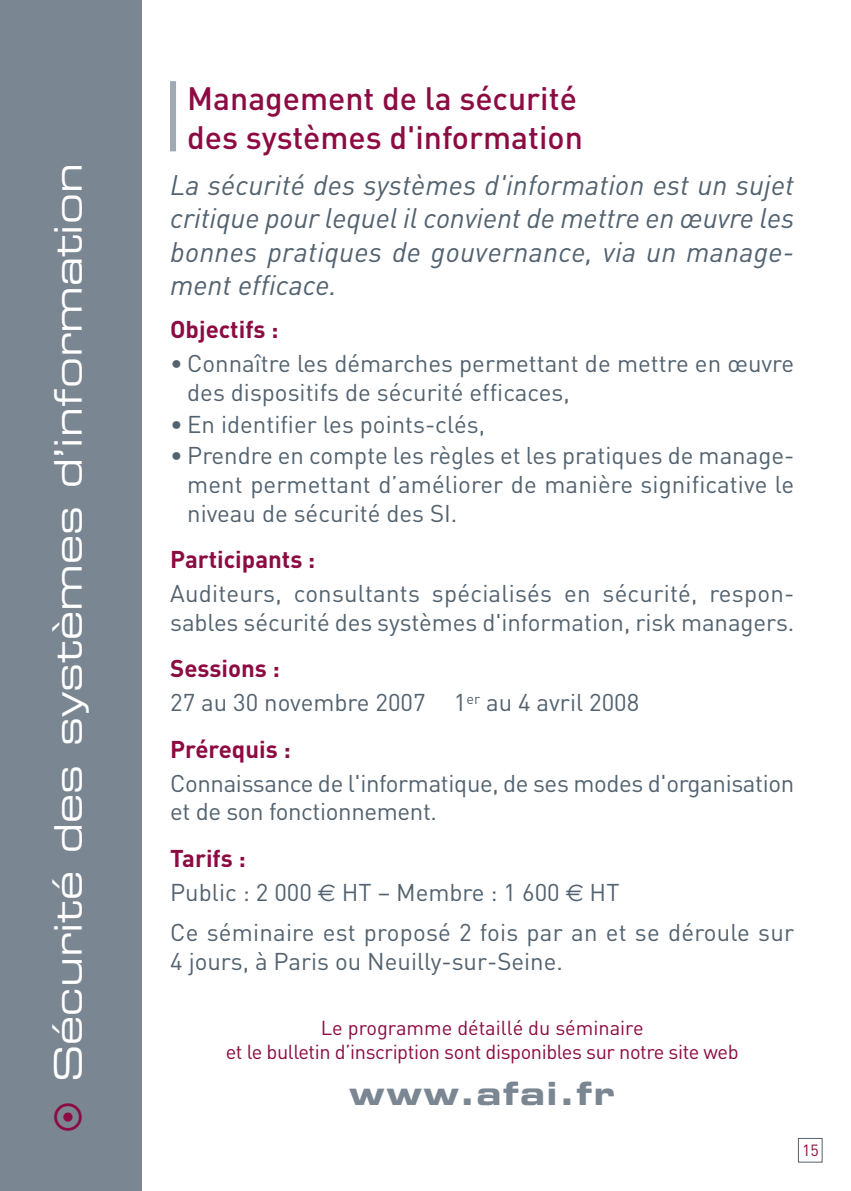
<style>
.page{position:relative;width:851px;height:1191px;background:#fff}
.page>*{position:absolute;margin:0;border:0;box-sizing:border-box;transform-origin:0 0}
.t1{font:38px "Eurostile Extended Two";color:#fff}
.t2{font:500 32px/38.4px "DIN";color:#8c0b42}
.t3{font:32px "Eurostile Bold Extended Two";letter-spacing:.05em;color:#7a8692}
.t4{font:italic 28px/33.6px "DIN";letter-spacing:.01em;color:#52626f;text-align:justify}
.t5{font:24px/28.8px "DIN";color:#52626f}
.t6{font:700 24px "DIN";color:#8c0b42}
.t7{font:20px/24px "DIN";letter-spacing:-.02em;color:#8c0b42;text-align:center}
.t8{font:16px "DIN";color:#8c0b42}
.s1{font-weight:700;color:#8c0b42}
.s2{font-family:"Euro Sans"}
</style>
<div class="page">
<div style="left:797px;top:1138px;width:25px;height:24px;border:1px solid #52626f"></div>
<div style="left:0;top:0;width:142px;height:1191px;background:#7a8692"></div>
<div style="left:170px;top:81px;width:6px;height:70px;background:#a1a9b4"></div>
<h1 class="t1" style="left:54px;top:1082px;width:920px;rotate:-90deg">Sécurité des systèmes d’information</h1>
<h2 class="t2" style="left:187px;top:83px;width:397px">Management de la sécurité des systèmes d'information</h2>
<p class="t4" style="left:170px;top:171px;width:625px">La sécurité des systèmes d'information est un sujet critique pour lequel il convient de mettre en œuvre les bonnes pratiques de gouvernance, via un manage&shy;ment efficace.</p>
<p class="t6" style="left:170px;top:321px;width:110px">Objectifs :</p>
<p class="t5" style="left:187px;top:352px;width:608px;text-indent:-17px">• Connaître les démarches permettant de mettre en œuvre des dispositifs de sécurité efficaces,</p>
<p class="t5" style="left:170px;top:412px;width:316px">• En identifier les points-clés,</p>
<p class="t5" style="left:187px;top:444px;width:608px;text-align:justify;text-indent:-17px">• Prendre en compte les règles et les pratiques de manage&shy;ment permettant d’améliorer de manière significative le niveau de sécurité des SI.</p>
<p class="t6" style="left:170px;top:551px;width:147px">Participants :</p>
<p class="t5" style="left:170px;top:582px;width:625px">Auditeurs, consultants spécialisés en sécurité, respon - sables sécurité des systèmes d'information, risk managers.</p>
<p class="t5" style="left:170px;top:654px;width:470px;line-height:33.8px"><span class="s1">Sessions :<br></span>27 au 30 novembre 2007 1<sup>er</sup> au 4 avril 2008</p>
<p class="t6" style="left:170px;top:740px;width:122px">Prérequis :</p>
<p class="t5" style="left:170px;top:771px;width:625px">Connaissance de l'informatique, de ses modes d'organisation et de son fonctionnement.</p>
<p class="t5" style="left:170px;top:844px;width:450px;line-height:33.8px"><span class="s1">Tarifs :<br></span>Public : 2 000 <span class="s2">€</span> HT – Membre : 1 600 <span class="s2">€</span> HT</p>
<p class="t5" style="left:170px;top:920px;width:625px">Ce séminaire est proposé 2 fois par an et se déroule sur<br>4 jours, à Paris ou Neuilly-sur-Seine.</p>
<p class="t7" style="left:226px;top:1018px;width:514px">Le programme détaillé du séminaire<br>et le bulletin d’inscription sont disponibles sur notre site web</p>
<h2 class="t3" style="left:349px;top:1081px;width:268px">www.afai.fr</h2>
<p class="t8" style="left:801px;top:1144px;width:18px">15</p>
</div>
